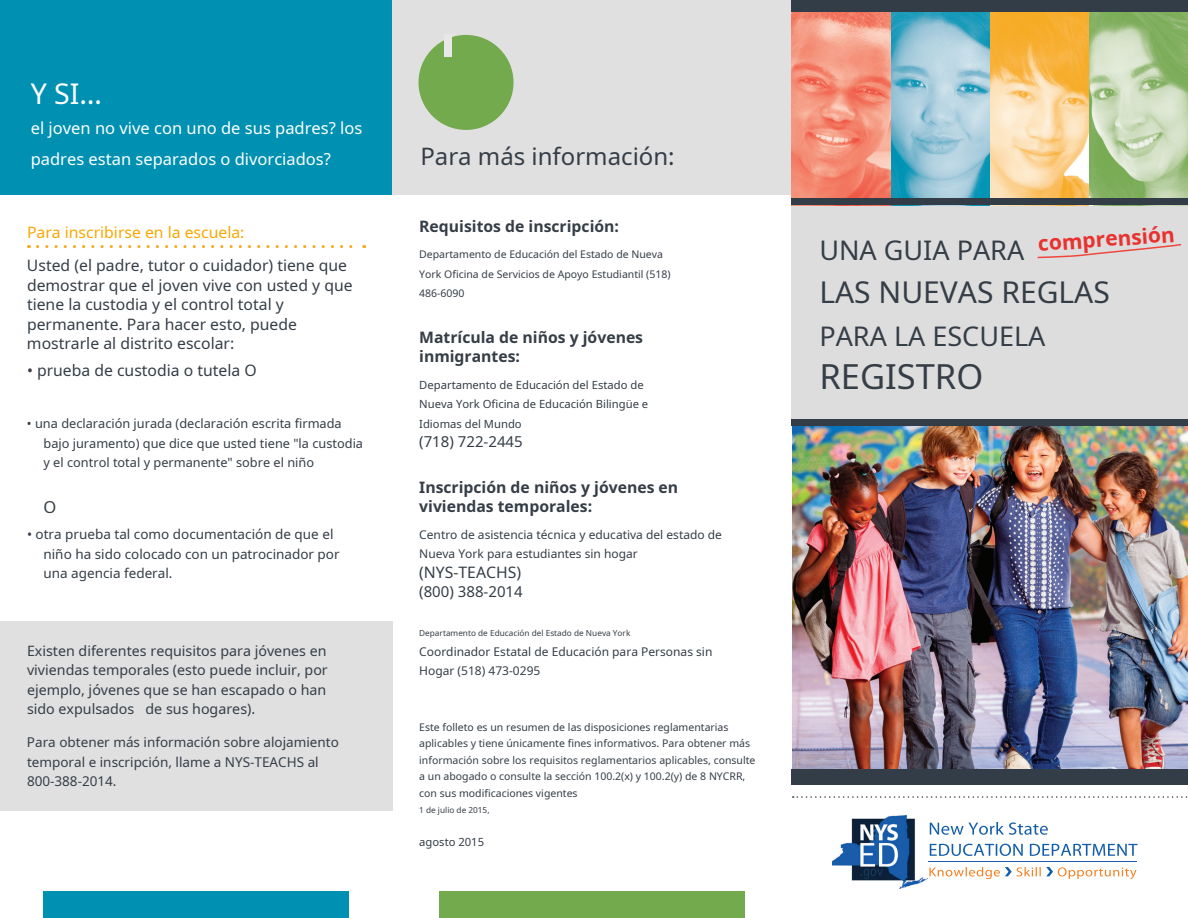
<style>
.page{position:relative;width:1188px;height:918px;background:#fff}
.page>*{position:absolute;margin:0;border:0;box-sizing:border-box;transform-origin:0 0}
.t1{font:93px "Noto Sans";color:#e7e6e8}
.t2{font:34.5px "Noto Sans";color:#353d46}
.t3{font:30px "Noto Sans";color:#353d46}
.t4{font:28.5px "Noto Sans";color:#fff}
.t5{font:27px "Noto Sans";color:#353d46}
.t6{font:24px "Noto Sans";color:#353d46}
.t7{font:700 21px "Noto Sans";color:#e9322f}
.t8{font:16.5px/30.8px "Noto Sans";color:#fff}
.t9{font:16.5px "Noto Sans";color:#353d46}
.t10{font:15.75px/19.5px "Noto Sans";color:#353d46}
.t11{font:700 15.75px/19.5px "Noto Sans";color:#353d46}
.t12{font:15.75px "Noto Sans";color:#f9a700}
.t13{font:15px "Noto Sans";color:#353d46}
.t14{font:14.25px/19.5px "Noto Sans";color:#353d46;text-align:justify}
.t15{font:13.5px/19.5px "Noto Sans";color:#353d46}
.t16{font:12.75px/19.5px "Noto Sans";color:#353d46}
.t17{font:12px/19.5px "Noto Sans";color:#353d46}
.t18{font:11.25px/19.5px "Noto Sans";color:#353d46}
.t19{font:10.5px/16.5px "Noto Sans";color:#353d46}
.t20{font:8.25px "Noto Sans";color:#353d46}
</style>
<div class="page">
<img style="left:833px;top:816px;width:305px;height:72px">
<img style="left:930px;top:822px;width:118px;height:13px">
<img style="left:939px;top:844px;width:199px;height:12px">
<img style="left:929px;top:867px;width:200px;height:9px">
<img style="left:929px;top:861px;width:208px;height:1px">
<div style="left:0;top:621px;width:392px;height:190px;background:#e0e0e1"></div>
<div style="left:392px;top:0;width:400px;height:195px;background:#e0e0e1"></div>
<div style="left:0;top:0;width:392px;height:195px;background:#0091b2"></div>
<div style="left:792px;top:196px;width:396px;height:224px;background:#ddddde"></div>
<img style="left:792px;top:426px;width:396px;height:344px">
<img style="left:792px;top:12px;width:396px;height:186px">
<div style="left:792px;top:770px;width:396px;height:15px;background:#323d47"></div>
<div style="left:792px;top:0;width:396px;height:12px;background:#323d47"></div>
<div style="left:792px;top:419px;width:396px;height:7px;background:#323d47"></div>
<div style="left:792px;top:198px;width:396px;height:7px;background:#323d47"></div>
<svg style="left:793px;top:796px;width:395px;height:2px"></svg>
<svg style="left:1037px;top:244px;width:145px;height:15px"></svg>
<svg style="left:38px;top:245px;width:327px;height:3px"></svg>
<div style="left:43px;top:891px;width:306px;height:27px;background:#0091b2"></div>
<div style="left:439px;top:891px;width:306px;height:27px;background:#73aa4e"></div>
<div style="left:418px;top:35px;width:96px;height:95px;background:#73aa4e;border-radius:50%"></div>
<h3 class="t4" style="left:31px;top:73px;width:73px">Y SI…</h3>
<h3 class="t8" style="left:31px;top:113px;width:333px">el joven no vive con uno de sus padres? los padres estan separados o divorciados?</h3>
<h1 class="t1" style="left:523px;top:31px;width:31px;rotate:90deg">-</h1>
<h3 class="t6" style="left:420px;top:140px;width:256px">Para más información:</h3>
<h3 class="t12" style="left:27px;top:221px;width:219px">Para inscribirse en la escuela:</h3>
<h3 class="t11" style="left:419px;top:216px;width:201px">Requisitos de inscripción:</h3>
<p class="t19" style="left:419px;top:244px;width:253px;line-height:19.5px">Departamento de Educación del Estado de Nueva<br>York Oficina de Servicios de Apoyo Estudiantil (518)<br>486-6090</p>
<h3 class="t10" style="left:27px;top:255px;width:327px">Usted (el padre, tutor o cuidador) tiene que demostrar que el joven vive con usted y que tiene la custodia y el control total y permanente. Para hacer esto, puede mostrarle al distrito escolar:</h3>
<h3 class="t11" style="left:419px;top:327px;width:225px">Matrícula de niños y jóvenes inmigrantes:</h3>
<h3 class="t10" style="left:27px;top:360px;width:231px">• prueba de custodia o tutela O</h3>
<p class="t18" style="left:419px;top:374px;width:231px">Departamento de Educación del Estado de<br>Nueva York Oficina de Educación Bilingüe e<br>Idiomas del Mundo</p>
<h3 class="t13" style="left:419px;top:431px;width:105px">(718) 722-2445</h3>
<p class="t16" style="left:43px;top:413px;width:321px;text-indent:-16px">• una declaración jurada (declaración escrita firmada bajo juramento) que dice que usted tiene "la custodia y el control total y permanente" sobre el niño</p>
<h3 class="t11" style="left:419px;top:477px;width:261px">Inscripción de niños y jóvenes en</h3>
<h3 class="t9" style="left:44px;top:495px;width:14px">O</h3>
<h3 class="t11" style="left:419px;top:496px;width:175px">viviendas temporales:</h3>
<p class="t15" style="left:44px;top:524px;width:298px;text-indent:-16px">• otra prueba tal como documentación de que el niño ha sido colocado con un patrocinador por una agencia federal.</p>
<p class="t17" style="left:419px;top:524px;width:304px">Centro de asistencia técnica y educativa del estado de<br>Nueva York para estudiantes sin hogar</p>
<h3 class="t10" style="left:419px;top:562px;width:103px">(NYS-TEACHS)</h3>
<h3 class="t13" style="left:419px;top:581px;width:105px">(800) 388-2014</h3>
<p class="t20" style="left:419px;top:627px;width:213px">Departamento de Educación del Estado de Nueva York</p>
<p class="t17" style="left:419px;top:641px;width:295px">Coordinador Estatal de Educación para Personas sin<br>Hogar (518) 473-0295</p>
<h3 class="t14" style="left:27px;top:640px;width:302px">Existen diferentes requisitos para jóvenes en viviendas temporales (esto puede incluir, por ejemplo, jóvenes que se han escapado o han sido expulsados de sus hogares).</h3>
<p class="t15" style="left:27px;top:732px;width:313px">Para obtener más información sobre alojamiento temporal e inscripción, llame a NYS-TEACHS al<br>800-388-2014.</p>
<p class="t19" style="left:419px;top:718px;width:338px">Este folleto es un resumen de las disposiciones reglamentarias aplicables y tiene únicamente fines informativos. Para obtener más información sobre los requisitos reglamentarios aplicables, consulte a un abogado o consulte la sección 100.2(x) y 100.2(y) de 8 NYCRR, con sus modificaciones vigentes</p>
<p class="t20" style="left:419px;top:804px;width:72px">1 de julio de 2015,</p>
<p class="t18" style="left:419px;top:832px;width:66px">agosto 2015</p>
<h3 class="t7" style="left:1037px;top:229px;width:139px;rotate:-4deg">comprensión</h3>
<h3 class="t5" style="left:819px;top:231px;width:206px">UNA GUIA PARA</h3>
<h3 class="t3" style="left:819px;top:271px;width:292px">LAS NUEVAS REGLAS</h3>
<h3 class="t5" style="left:819px;top:317px;width:228px">PARA LA ESCUELA</h3>
<h2 class="t2" style="left:819px;top:352px;width:165px">REGISTRO</h2>
</div>
